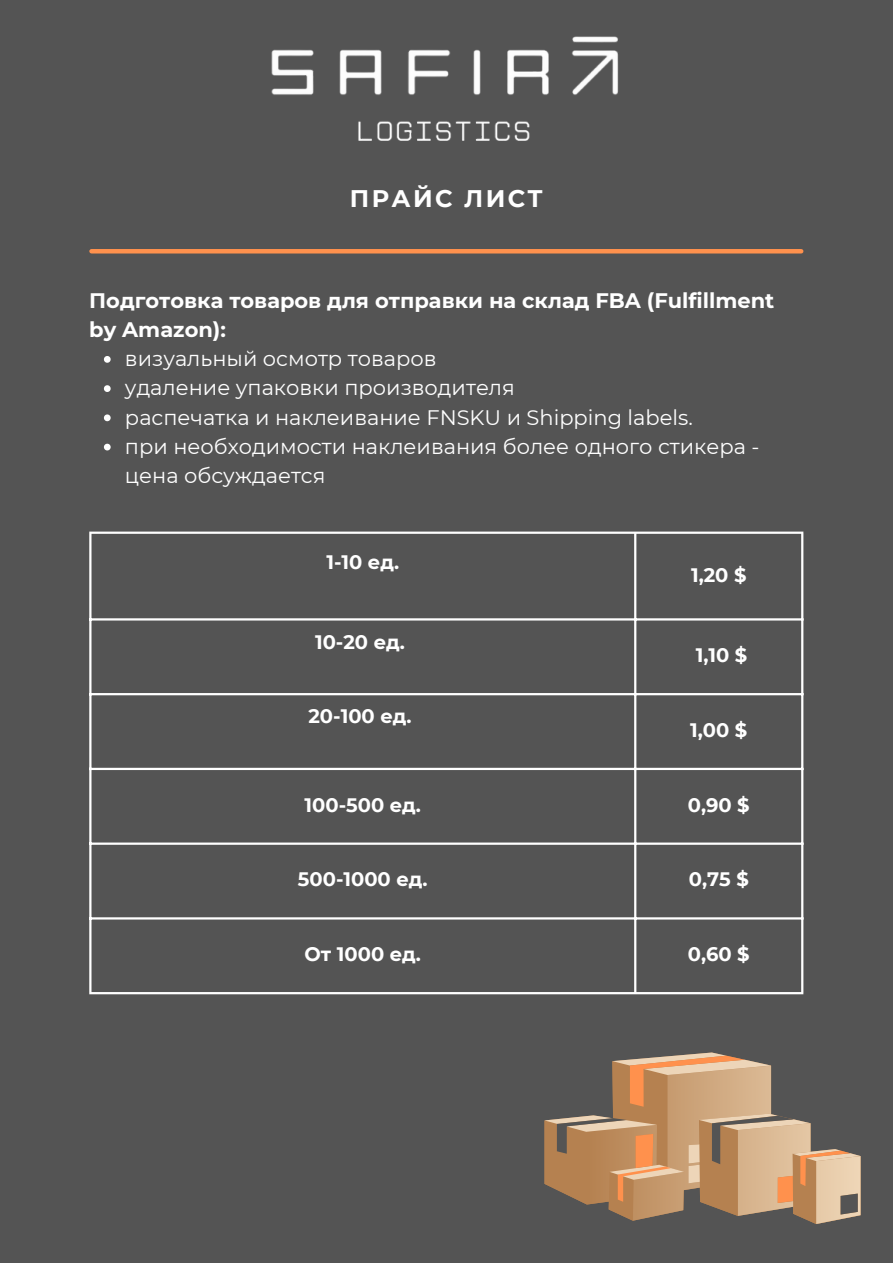
<style>
.page{position:relative;width:893px;height:1264px;background:#fff}
.page>*{position:absolute;margin:0;border:0;box-sizing:border-box;transform-origin:0 0}
.t1{font:700 24px "Montserrat";letter-spacing:.1em;color:#fff}
.t2{font:21px/29.2px "Montserrat";color:#fefefe}
.t3{font:700 21px/29.2px "Montserrat";color:#fff}
.t4{font:700 19.5px "Montserrat";color:#fff}
</style>
<div class="page">
<div style="left:0;top:0;width:892px;height:1262px;background:#545454"></div>
<hr style="left:91px;top:249px;width:710px;height:4px;background:#ff914d">
<img style="left:271px;top:36px;width:348px;height:105px">
<hr style="left:89px;top:534px;width:2px;height:458px;background:#fff">
<hr style="left:634px;top:534px;width:2px;height:458px;background:#fff">
<hr style="left:801px;top:534px;width:2px;height:458px;background:#fff">
<hr style="left:89px;top:531px;width:714px;height:3px;background:#fff">
<hr style="left:89px;top:618px;width:714px;height:2px;background:#fff">
<hr style="left:89px;top:693px;width:714px;height:2px;background:#fff">
<hr style="left:89px;top:767px;width:714px;height:3px;background:#fff">
<hr style="left:89px;top:842px;width:714px;height:2px;background:#fff">
<hr style="left:89px;top:917px;width:714px;height:2px;background:#fff">
<hr style="left:89px;top:992px;width:714px;height:2px;background:#fff">
<svg style="left:544px;top:1052px;width:316px;height:171px"></svg>
<svg style="left:104px;top:356px;width:7px;height:7px"></svg>
<svg style="left:104px;top:385px;width:7px;height:7px"></svg>
<svg style="left:104px;top:414px;width:7px;height:7px"></svg>
<svg style="left:104px;top:444px;width:7px;height:6px"></svg>
<p class="t1" style="left:350px;top:184px;width:194px">ПРАЙС ЛИСТ</p>
<p class="t3" style="left:89px;top:285px;width:686px">Подготовка товаров для отправки на склад FBA (Fulfillment by Amazon):</p>
<p class="t2" style="left:125px;top:344px;width:313px">визуальный осмотр товаров</p>
<p class="t2" style="left:125px;top:373px;width:391px">удаление упаковки производителя</p>
<p class="t2" style="left:125px;top:402px;width:569px">распечатка и наклеивание FNSKU и Shipping labels.</p>
<p class="t2" style="left:125px;top:431px;width:636px">при необходимости наклеивания более одного стикера - цена обсуждается</p>
<p class="t4" style="left:326px;top:550px;width:74px">1-10 ед.</p>
<p class="t4" style="left:315px;top:629px;width:91px">10-20 ед.</p>
<p class="t4" style="left:308px;top:704px;width:105px">20-100 ед.</p>
<p class="t4" style="left:691px;top:563px;width:57px">1,20 $</p>
<p class="t4" style="left:695px;top:643px;width:53px">1,10 $</p>
<p class="t4" style="left:690px;top:718px;width:59px">1,00 $</p>
<p class="t4" style="left:304px;top:792px;width:118px">100-500 ед.</p>
<p class="t4" style="left:687px;top:792px;width:63px">0,90 $</p>
<p class="t4" style="left:298px;top:867px;width:131px">500-1000 ед.</p>
<p class="t4" style="left:688px;top:867px;width:61px">0,75 $</p>
<p class="t4" style="left:304px;top:942px;width:118px">От 1000 ед.</p>
<p class="t4" style="left:687px;top:942px;width:63px">0,60 $</p>
</div>
